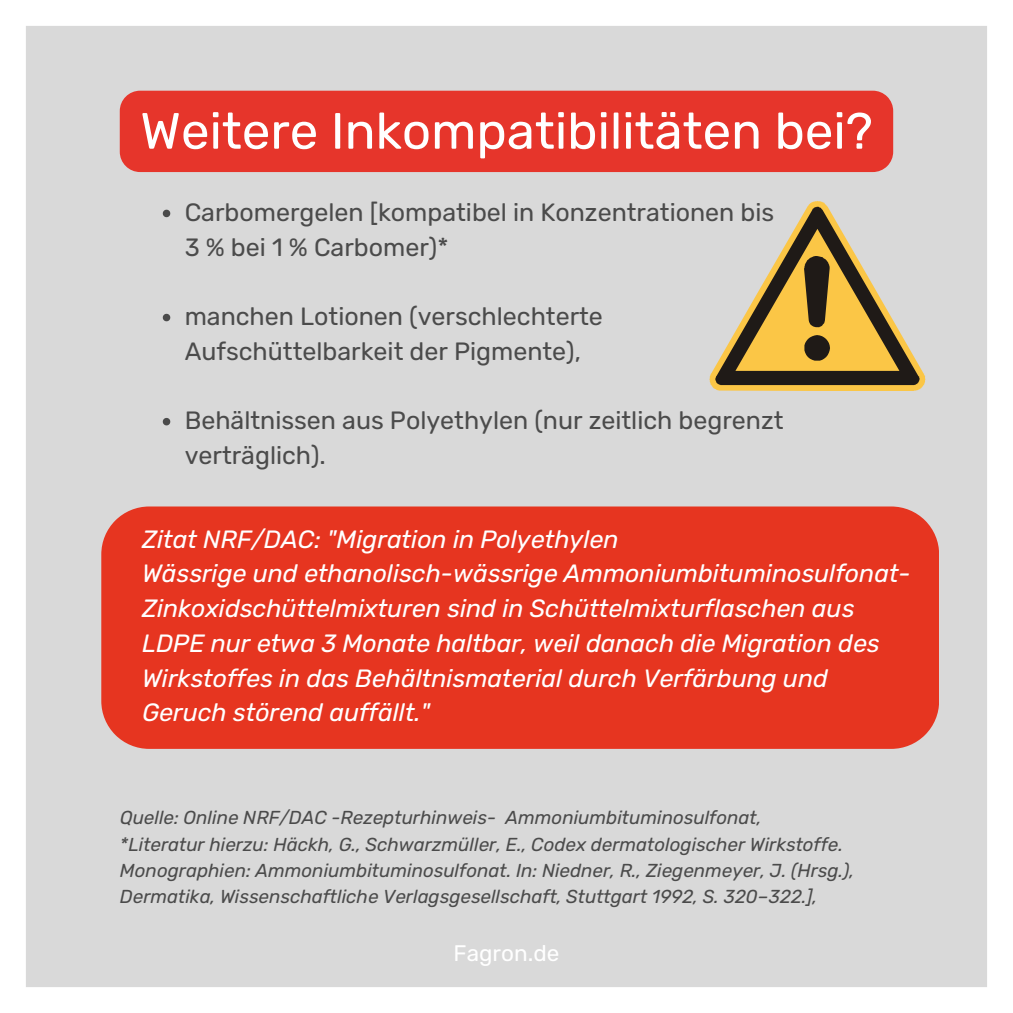
<style>
.page{position:relative;width:1013px;height:1013px;background:#fff}
.page>*{position:absolute;margin:0;border:0;box-sizing:border-box;transform-origin:0 0}
.t1{font:51px "Rubik";color:#fff}
.t2{font:italic 25px/34.8px "Rubik";color:#fff}
.t3{font:25px/34.8px "Rubik";color:#4b4b4b}
.t4{font:22.5px "Rubik";color:#fff}
.t5{font:italic 18.75px/26.2px "Rubik";color:#4b4b4b}
</style>
<div class="page">
<div style="left:26px;top:26px;width:961px;height:961px;background:#d9d9d9"></div>
<div style="left:101px;top:506px;width:838px;height:243px;background:#e63520"></div>
<svg style="left:709px;top:201px;width:216px;height:190px;background:#b7a57a"></svg>
<div style="left:120px;top:91px;width:773px;height:81px;background:#e6352b"></div>
<svg style="left:163px;top:210px;width:7px;height:7px"></svg>
<svg style="left:163px;top:314px;width:7px;height:7px"></svg>
<svg style="left:163px;top:418px;width:7px;height:7px"></svg>
<p class="t1" style="left:140px;top:101px;width:734px">Weitere Inkompatibilitäten bei?</p>
<p class="t3" style="left:185px;top:195px;width:591px">Carbomergelen [kompatibel in Konzentrationen bis<br>3 % bei 1 % Carbomer)*</p>
<p class="t3" style="left:185px;top:299px;width:420px">manchen Lotionen (verschlechterte<br>Aufschüttelbarkeit der Pigmente),</p>
<p class="t3" style="left:185px;top:403px;width:600px">Behältnissen aus Polyethylen (nur zeitlich begrenzt verträglich).</p>
<p class="t2" style="left:142px;top:522px;width:478px">Zitat NRF/DAC: "Migration in Polyethylen</p>
<p class="t2" style="left:142px;top:556px;width:770px">Wässrige und ethanolisch-wässrige Ammoniumbituminosulfonat-Zinkoxidschüttelmixturen sind in Schüttelmixturflaschen aus LDPE nur etwa 3 Monate haltbar, weil danach die Migration des Wirkstoffes in das Behältnismaterial durch Verfärbung und Geruch störend auffällt."</p>
<p class="t5" style="left:120px;top:805px;width:643px">Quelle: Online NRF/DAC -Rezepturhinweis- Ammoniumbituminosulfonat,</p>
<p class="t5" style="left:120px;top:831px;width:736px">*Literatur hierzu: Häckh, G., Schwarzmüller, E., Codex dermatologischer Wirkstoffe.<br>Monographien: Ammoniumbituminosulfonat. In: Niedner, R., Ziegenmeyer, J. (Hrsg.),<br>Dermatika, Wissenschaftliche Verlagsgesellschaft, Stuttgart 1992, S. 320–322.],</p>
<p class="t4" style="left:453px;top:940px;width:107px">Fagron.de</p>
</div>
